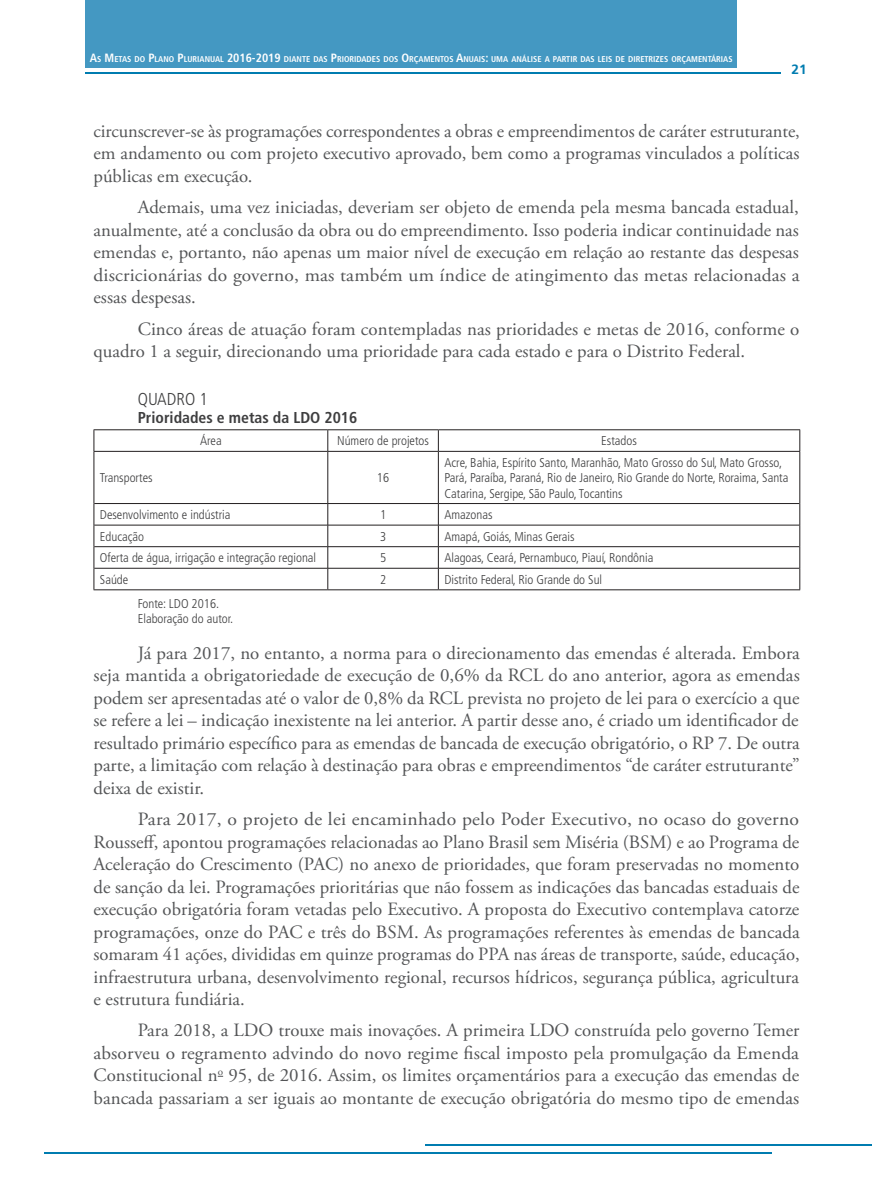
<style>
.page{position:relative;width:893px;height:1191px;background:#fff}
.page>*{position:absolute;margin:0;border:0;box-sizing:border-box;transform-origin:0 0}
.Paragrafo_Normal{font:18.75px/22.5px "Adobe Garamond Pro";color:#545557;text-align:justify}
.Paragrafo_Normal-2{font:18.75px/22.5px "Adobe Garamond Pro";color:#545557;text-align:justify;scale:1.05 1}
.Tabela_ou_Grafico_Ti{font:300 condensed 17.25px "Frutiger LT Pro";color:#3e3e3f}
.Tabela_Sub_Titulo{font:700 condensed 15.75px "Frutiger LT Pro";color:#3e3e3f}
.t1{font:700 13.5px "Frutiger LT Pro";color:#007cb0}
.Tabela_miolo_esquerd{font:300 condensed 12.75px/15.3px "Frutiger LT Pro";color:#3e3e3f}
.Tabela_miolo_centro{font:300 condensed 12.75px "Frutiger LT Pro";color:#3e3e3f}
.Tabela_fim{font:300 condensed 12.75px "Frutiger LT Pro";color:#3e3e3f}
.Tabela_Fonte{font:300 condensed 12.75px "Frutiger LT Pro";color:#3e3e3f}
.t2{font:700 condensed 8.4px "Frutiger LT Pro";color:#fff}
.s1{font-size:12px}
</style>
<div class="page">
<hr style="left:86px;top:72px;width:695px;height:2px;background:#007cb0">
<hr style="left:425px;top:1144px;width:447px;height:1px;background:#007cb0">
<hr style="left:44px;top:1152px;width:727px;height:1px;background:#007cb0">
<div style="left:86px;top:0;width:651px;height:67px;background:#4498c2"></div>
<hr style="left:94px;top:429px;width:234px;height:1px;background:#231f20">
<svg style="left:94px;top:430px;width:1px;height:21px"></svg>
<hr style="left:328px;top:429px;width:110px;height:1px;background:#231f20">
<svg style="left:327px;top:430px;width:1px;height:21px"></svg>
<hr style="left:438px;top:429px;width:362px;height:1px;background:#231f20">
<svg style="left:438px;top:430px;width:1px;height:21px"></svg>
<svg style="left:799px;top:430px;width:1px;height:21px"></svg>
<hr style="left:94px;top:451px;width:234px;height:1px;background:#231f20">
<hr style="left:94px;top:452px;width:1px;height:51px;background:#231f20">
<hr style="left:328px;top:451px;width:110px;height:1px;background:#231f20">
<hr style="left:438px;top:451px;width:362px;height:1px;background:#231f20">
<hr style="left:799px;top:452px;width:1px;height:51px;background:#231f20">
<svg style="left:94px;top:504px;width:1px;height:85px"></svg>
<svg style="left:799px;top:503px;width:1px;height:86px"></svg>
<hr style="left:94px;top:589px;width:234px;height:1px;background:#231f20">
<hr style="left:328px;top:589px;width:110px;height:1px;background:#231f20">
<hr style="left:438px;top:589px;width:362px;height:1px;background:#231f20">
<hr style="left:328px;top:452px;width:1px;height:51px;background:#231f20">
<hr style="left:438px;top:452px;width:1px;height:51px;background:#231f20">
<hr style="left:94px;top:503px;width:234px;height:1px;background:#231f20">
<hr style="left:328px;top:503px;width:110px;height:1px;background:#231f20">
<hr style="left:438px;top:503px;width:361px;height:1px;background:#231f20">
<hr style="left:94px;top:525px;width:234px;height:1px;background:#231f20">
<hr style="left:328px;top:525px;width:110px;height:1px;background:#231f20">
<hr style="left:438px;top:525px;width:361px;height:1px;background:#231f20">
<hr style="left:94px;top:546px;width:234px;height:1px;background:#231f20">
<hr style="left:328px;top:546px;width:110px;height:1px;background:#231f20">
<hr style="left:438px;top:546px;width:361px;height:1px;background:#231f20">
<hr style="left:94px;top:568px;width:234px;height:1px;background:#231f20">
<hr style="left:328px;top:568px;width:110px;height:1px;background:#231f20">
<svg style="left:328px;top:504px;width:1px;height:85px"></svg>
<hr style="left:438px;top:568px;width:361px;height:1px;background:#231f20">
<svg style="left:438px;top:504px;width:1px;height:85px"></svg>
<p class="t2" style="left:90px;top:54px;width:644px"><span class="s1">A</span>S <span class="s1">M</span>ETAS DO <span class="s1">P</span>LANO <span class="s1">P</span>LURIANUAL <span class="s1">2016-2019</span> DIANTE DAS <span class="s1">P</span>RIORIDADES DOS <span class="s1">O</span>RÇAM ENTOS <span class="s1">A</span>NUAIS<span class="s1">:</span> UMA ANÁLISE A PARTIR DAS LEIS DE DIRETRIZES ORÇAM ENTÁRIAS</p>
<p class="t1" style="left:791px;top:61px;width:17px">21</p>
<p class="Paragrafo_Normal" style="left:94px;top:120px;width:708px">circunscrever-se às programações correspondentes a obras e empreendimentos de caráter estruturante, em andamento ou com projeto executivo aprovado, bem como a programas vinculados a políticas públicas em execução.</p>
<p class="Paragrafo_Normal" style="left:94px;top:197px;width:708px;text-indent:44px">Ademais, uma vez iniciadas, deveriam ser objeto de emenda pela mesma bancada estadual, anualmente, até a conclusão da obra ou do empreendimento. Isso poderia indicar continuidade nas emendas e, portanto, não apenas um maior nível de execução em relação ao restante das despesas discricionárias do governo, mas também um índice de atingimento das metas relacionadas a essas despesas.</p>
<p class="Paragrafo_Normal" style="left:94px;top:318px;width:707px;text-indent:44px">Cinco áreas de atuação foram contempladas nas prioridades e metas de 2016, conforme o quadro 1 a seguir, direcionando uma prioridade para cada estado e para o Distrito Federal.</p>
<p class="Tabela_ou_Grafico_Ti" style="left:138px;top:389px;width:71px">QUADRO 1</p>
<p class="Tabela_Sub_Titulo" style="left:138px;top:408px;width:221px">Prioridades e metas da LDO 2016</p>
<p class="Tabela_miolo_centro" style="left:200px;top:433px;width:23px">Área</p>
<p class="Tabela_miolo_centro" style="left:337px;top:433px;width:93px">Número de projetos</p>
<p class="Tabela_miolo_centro" style="left:601px;top:433px;width:37px">Estados</p>
<p class="Tabela_miolo_esquerd" style="left:100px;top:470px;width:54px">Transportes</p>
<p class="Tabela_miolo_centro" style="left:377px;top:470px;width:14px">16</p>
<p class="Tabela_miolo_esquerd" style="left:444px;top:455px;width:346px">Acre, Bahia, Espírito Santo, Maranhão, Mato Grosso do Sul, Mato Grosso,<br>Pará, Paraíba, Paraná, Rio de Janeiro, Rio Grande do Norte, Roraima, Santa<br>Catarina, Sergipe, São Paulo, Tocantins</p>
<p class="Tabela_miolo_esquerd" style="left:100px;top:507px;width:132px">Desenvolvimento e indústria</p>
<p class="Tabela_miolo_centro" style="left:380px;top:507px;width:8px">1</p>
<p class="Tabela_miolo_esquerd" style="left:444px;top:507px;width:50px">Amazonas</p>
<p class="Tabela_miolo_esquerd" style="left:100px;top:529px;width:46px">Educação</p>
<p class="Tabela_miolo_centro" style="left:380px;top:529px;width:8px">3</p>
<p class="Tabela_miolo_esquerd" style="left:444px;top:529px;width:132px">Amapá, Goiás, Minas Gerais</p>
<p class="Tabela_miolo_esquerd" style="left:100px;top:550px;width:218px">Oferta de água, irrigação e integração regional</p>
<p class="Tabela_miolo_centro" style="left:380px;top:550px;width:8px">5</p>
<p class="Tabela_miolo_esquerd" style="left:444px;top:550px;width:210px">Alagoas, Ceará, Pernambuco, Piauí, Rondônia</p>
<p class="Tabela_miolo_esquerd" style="left:100px;top:572px;width:30px">Saúde</p>
<p class="Tabela_miolo_centro" style="left:380px;top:572px;width:8px">2</p>
<p class="Tabela_miolo_esquerd" style="left:444px;top:572px;width:159px">Distrito Federal, Rio Grande do Sul</p>
<p class="Tabela_Fonte" style="left:138px;top:596px;width:83px">Fonte: LDO 2016.</p>
<p class="Tabela_fim" style="left:138px;top:611px;width:97px">Elaboração do autor.</p>
<p class="Paragrafo_Normal" style="left:94px;top:642px;width:708px;text-indent:44px">Já para 2017, no entanto, a norma para o direcionamento das emendas é alterada. Embora seja mantida a obrigatoriedade de execução de 0,6% da RCL do ano anterior, agora as emendas podem ser apresentadas até o valor de 0,8% da RCL prevista no projeto de lei para o exercício a que se refere a lei – indicação inexistente na lei anterior. A partir desse ano, é criado um identificador de resultado primário específico para as emendas de bancada de execução obrigatório, o RP 7. De outra parte, a limitação com relação à destinação para obras e empreendimentos “de caráter estruturante” deixa de existir.</p>
<p class="Paragrafo_Normal-2" style="left:94px;top:808px;width:674px;text-indent:44px">Para 2017, o projeto de lei encaminhado pelo Poder Executivo, no ocaso do governo Rousseff, apontou programações relacionadas ao Plano Brasil sem Miséria (BSM) e ao Programa de Aceleração do Crescimento (PAC) no anexo de prioridades, que foram preservadas no momento de sanção da lei. Programações prioritárias que não fossem as indicações das bancadas estaduais de execução obrigatória foram vetadas pelo Executivo. A proposta do Executivo contemplava catorze programações, onze do PAC e três do BSM. As programações referentes às emendas de bancada somaram 41 ações, divididas em quinze programas do PPA nas áreas de transporte, saúde, educação, infraestrutura urbana, desenvolvimento regional, recursos hídricos, segurança pública, agricultura e estrutura fundiária.</p>
<p class="Paragrafo_Normal" style="left:94px;top:1020px;width:707px;text-indent:44px">Para 2018, a LDO trouxe mais inovações. A primeira LDO construída pelo governo Temer absorveu o regramento advindo do novo regime fiscal imposto pela promulgação da Emenda Constitucional n<sup>o</sup> 95, de 2016. Assim, os limites orçamentários para a execução das emendas de bancada passariam a ser iguais ao montante de execução obrigatória do mesmo tipo de emendas</p>
</div>
